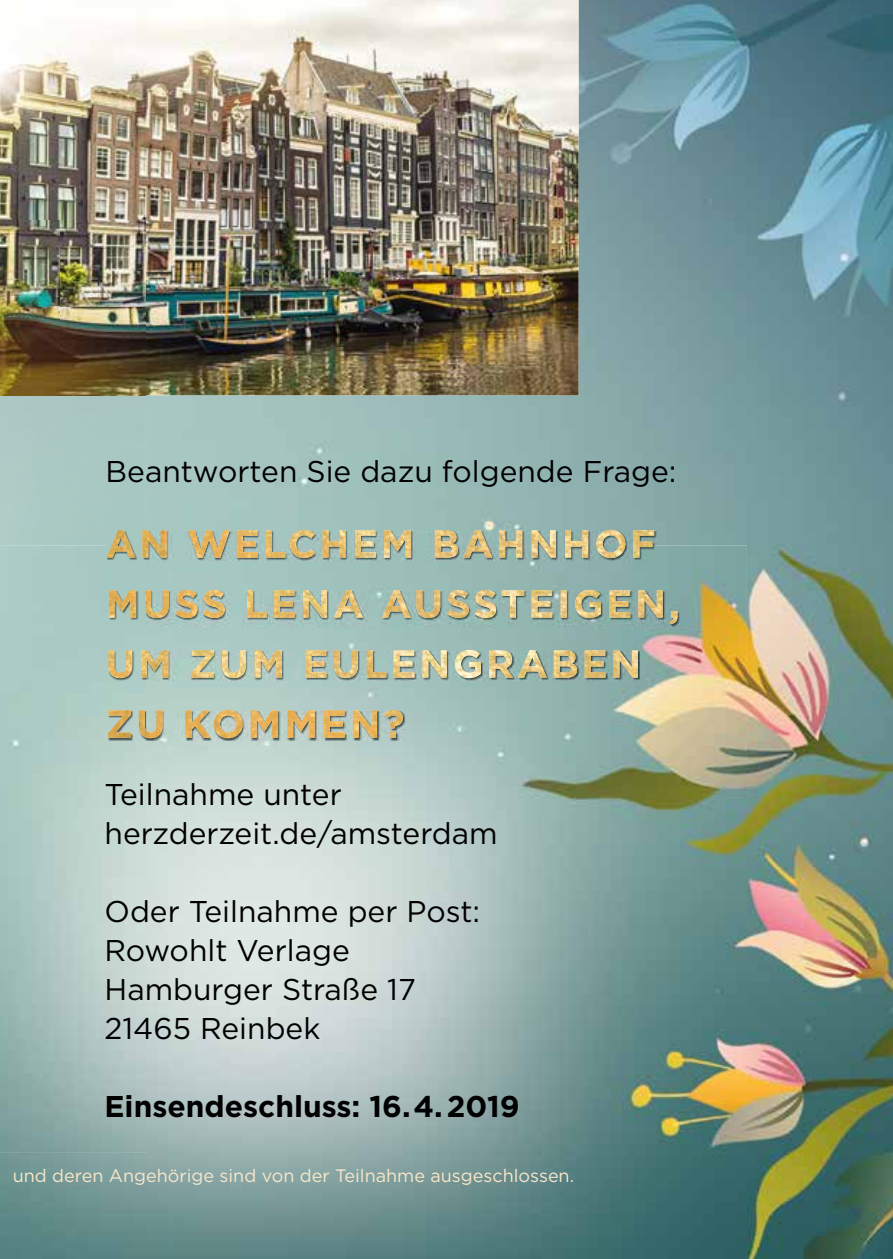
<style>
.page{position:relative;width:893px;height:1259px;background:#fff}
.page>*{position:absolute;margin:0;border:0;box-sizing:border-box;transform-origin:0 0}
.t1{font:30px/39px "Gotham";color:#000}
.t2{font:700 30px "Gotham";color:#000}
.t3{font:18px "Gotham";color:#f8e7c9}
</style>
<div class="page">
<img style="left:146px;top:0;width:747px;height:1259px">
<img style="left:0;top:0;width:578px;height:395px">
<img style="left:0;top:221px;width:146px;height:849px">
<img style="left:169px;top:546px;width:578px;height:713px">
<img style="left:0;top:1070px;width:169px;height:189px">
<img style="left:146px;top:560px;width:23px;height:512px">
<img style="left:109px;top:711px;width:296px;height:29px">
<img style="left:108px;top:710px;width:295px;height:28px">
<img style="left:109px;top:651px;width:531px;height:29px">
<img style="left:108px;top:650px;width:530px;height:28px">
<img style="left:110px;top:591px;width:569px;height:35px">
<svg style="left:109px;top:590px;width:568px;height:34px;background:#9bb2a3"></svg>
<img style="left:145px;top:590px;width:518px;height:28px">
<img style="left:107px;top:531px;width:549px;height:29px">
<img style="left:107px;top:530px;width:547px;height:28px">
<svg style="left:0;top:1255px;width:3px;height:4px"></svg>
<p class="t1" style="left:106px;top:451px;width:572px">Beantworten Sie dazu folgende Frage:</p>
<p class="t1" style="left:105px;top:774px;width:395px">Teilnahme unter herzderzeit.de/amsterdam</p>
<p class="t1" style="left:105px;top:891px;width:377px">Oder Teilnahme per Post:<br>Rowohlt Verlage<br>Hamburger Straße 17<br>21465 Reinbek</p>
<p class="t2" style="left:105px;top:1089px;width:417px">Einsendeschluss: 16.4.2019</p>
<p class="t3" style="left:13px;top:1165px;width:563px">und deren Angehörige sind von der Teilnahme ausgeschlossen.</p>
</div>
